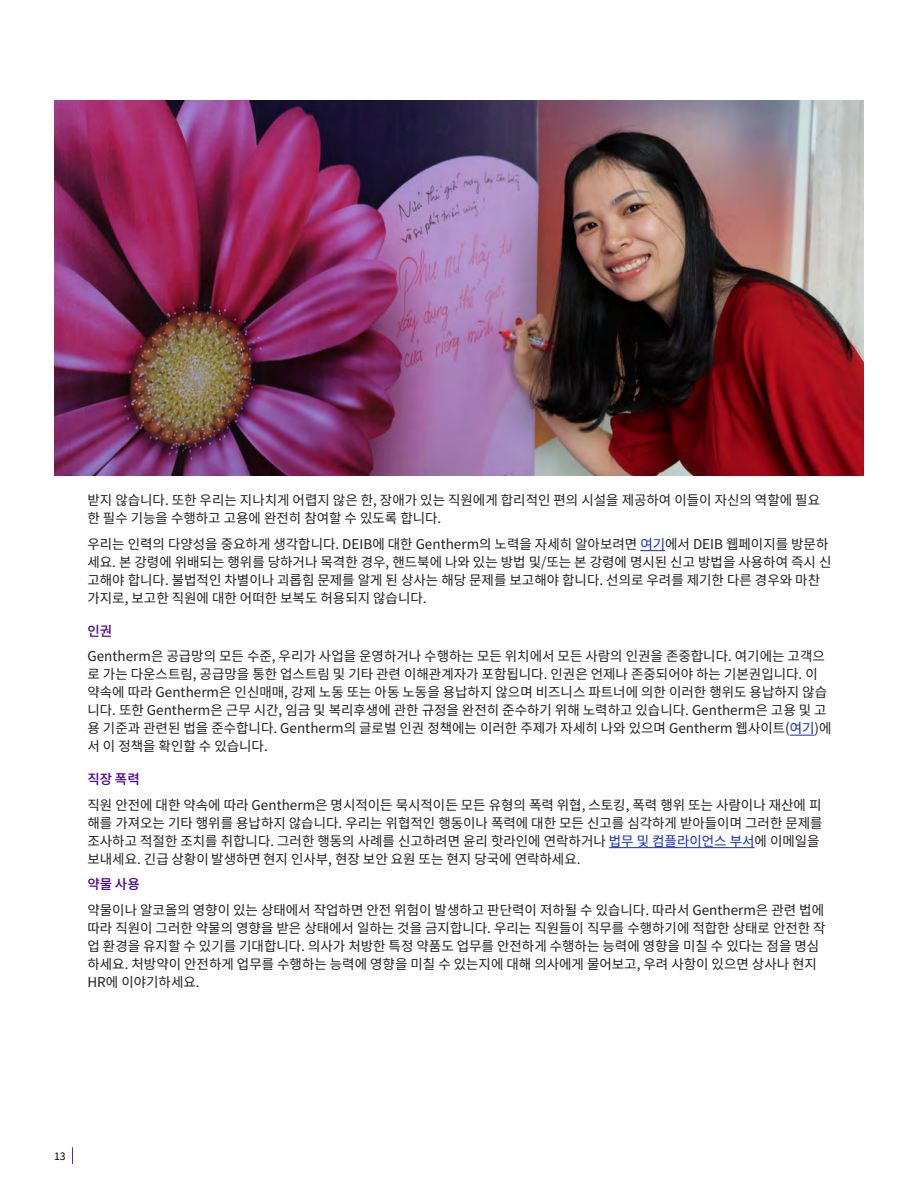
<style>
.page{position:relative;width:918px;height:1188px;background:#fff}
.page>*{position:absolute;margin:0;border:0;box-sizing:border-box;transform-origin:0 0}
._05_-_Body_Text{font:13.5px/18px "Noto Sans KR";color:#231f20}
._04_-_Sub_header{font:500 13.5px "Noto Sans KR";color:#470097}
._05_-_Body_Text-2{font:500 13.5px "Noto Sans KR";color:#470097}
.t1{font:10.5px "Noto Sans KR";color:#000}
.s1{color:#1329c3}
</style>
<div class="page">
<svg style="left:72px;top:1147px;width:1px;height:17px"></svg>
<svg style="left:640px;top:550px;width:25px;height:1px"></svg>
<svg style="left:790px;top:735px;width:25px;height:1px"></svg>
<hr style="left:609px;top:847px;width:146px;height:1px;background:#1329c3">
<img style="left:54px;top:100px;width:810px;height:375px">
<p class="_05_-_Body_Text" style="left:87px;top:491px;width:734px">받지 않습니다. 또한 우리는 지나치게 어렵지 않은 한, 장애가 있는 직원에게 합리적인 편의 시설을 제공하여 이들이 자신의 역할에 필요 한 필수 기능을 수행하고 고용에 완전히 참여할 수 있도록 합니다.</p>
<p class="_05_-_Body_Text" style="left:87px;top:535px;width:745px">우리는 인력의 다양성을 중요하게 생각합니다. DEIB에 대한 Gentherm의 노력을 자세히 알아보려면 <span class="s1">여기</span>에서 DEIB 웹페이지를 방문하 세요. 본 강령에 위배되는 행위를 당하거나 목격한 경우, 핸드북에 나와 있는 방법 및/또는 본 강령에 명시된 신고 방법을 사용하여 즉시 신 고해야 합니다. 불법적인 차별이나 괴롭힘 문제를 알게 된 상사는 해당 문제를 보고해야 합니다. 선의로 우려를 제기한 다른 경우와 마찬 가지로, 보고한 직원에 대한 어떠한 보복도 허용되지 않습니다.</p>
<p class="_04_-_Sub_header" style="left:87px;top:623px;width:26px">인권</p>
<p class="_05_-_Body_Text" style="left:87px;top:647px;width:746px">Gentherm은 공급망의 모든 수준, 우리가 사업을 운영하거나 수행하는 모든 위치에서 모든 사람의 인권을 존중합니다. 여기에는 고객으 로 가는 다운스트림, 공급망을 통한 업스트림 및 기타 관련 이해관계자가 포함됩니다. 인권은 언제나 존중되어야 하는 기본권입니다. 이 약속에 따라 Gentherm은 인신매매, 강제 노동 또는 아동 노동을 용납하지 않으며 비즈니스 파트너에 의한 이러한 행위도 용납하지 않습 니다. 또한 Gentherm은 근무 시간, 임금 및 복리후생에 관한 규정을 완전히 준수하기 위해 노력하고 있습니다. Gentherm은 고용 및 고 용 기준과 관련된 법을 준수합니다. Gentherm의 글로벌 인권 정책에는 이러한 주제가 자세히 나와 있으며 Gentherm 웹사이트(<span class="s1">여기</span>)에 서 이 정책을 확인할 수 있습니다.</p>
<p class="_04_-_Sub_header" style="left:87px;top:772px;width:54px">직장 폭력</p>
<p class="_05_-_Body_Text" style="left:87px;top:796px;width:737px">직원 안전에 대한 약속에 따라 Gentherm은 명시적이든 묵시적이든 모든 유형의 폭력 위협, 스토킹, 폭력 행위 또는 사람이나 재산에 피 해를 가져오는 기타 행위를 용납하지 않습니다. 우리는 위협적인 행동이나 폭력에 대한 모든 신고를 심각하게 받아들이며 그러한 문제를 조사하고 적절한 조치를 취합니다. 그러한 행동의 사례를 신고하려면 윤리 핫라인에 연락하거나 <span class="s1">법무 및 컴플라이언스 부서</span>에 이메일을 보내세요. 긴급 상황이 발생하면 현지 인사부, 현장 보안 요원 또는 현지 당국에 연락하세요.</p>
<p class="_05_-_Body_Text-2" style="left:87px;top:877px;width:54px">약물 사용</p>
<p class="_05_-_Body_Text" style="left:87px;top:901px;width:740px">약물이나 알코올의 영향이 있는 상태에서 작업하면 안전 위험이 발생하고 판단력이 저하될 수 있습니다. 따라서 Gentherm은 관련 법에 따라 직원이 그러한 약물의 영향을 받은 상태에서 일하는 것을 금지합니다. 우리는 직원들이 직무를 수행하기에 적합한 상태로 안전한 작 업 환경을 유지할 수 있기를 기대합니다. 의사가 처방한 특정 약품도 업무를 안전하게 수행하는 능력에 영향을 미칠 수 있다는 점을 명심 하세요. 처방약이 안전하게 업무를 수행하는 능력에 영향을 미칠 수 있는지에 대해 의사에게 물어보고, 우려 사항이 있으면 상사나 현지 HR에 이야기하세요.</p>
<p class="t1" style="left:54px;top:1150px;width:13px">13</p>
</div>
